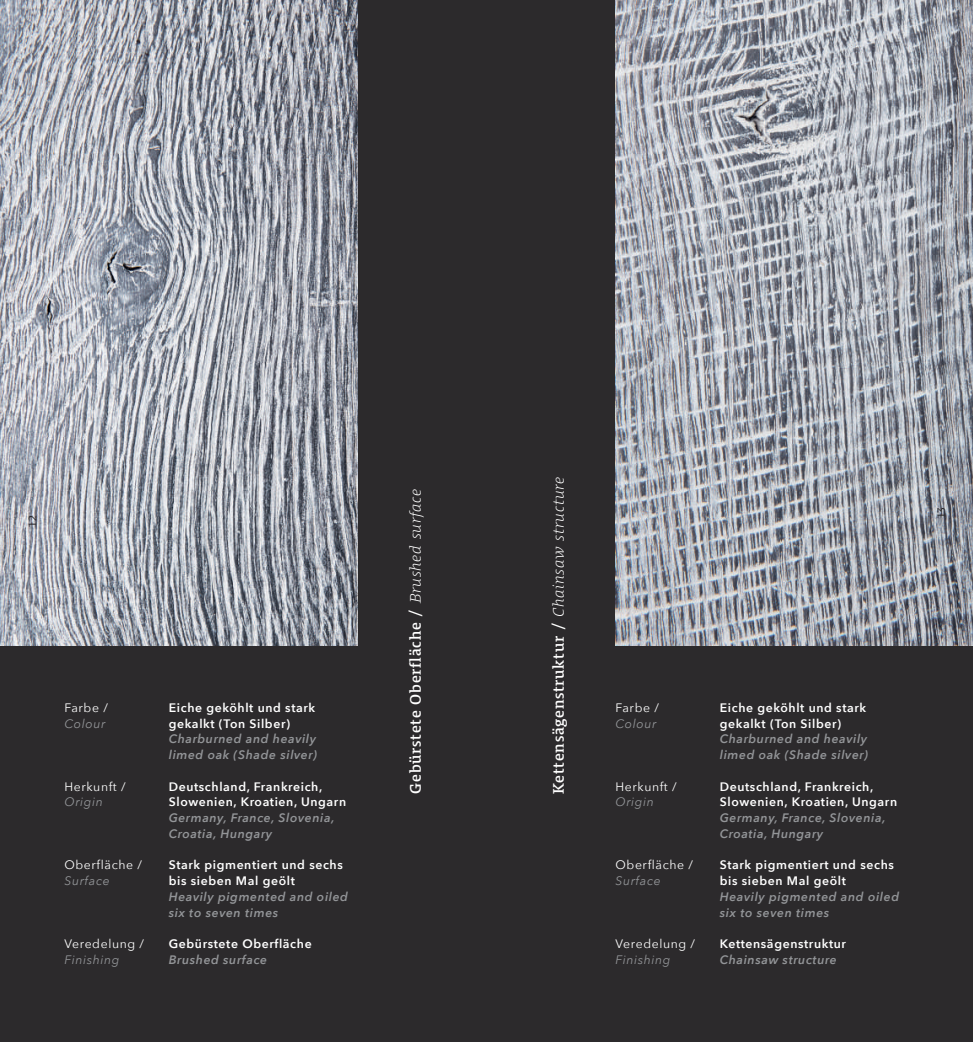
<style>
.page{position:relative;width:973px;height:1042px;background:#fff}
.page>*{position:absolute;margin:0;border:0;box-sizing:border-box;transform-origin:0 0}
.t1{font:500 15.75px "Harrison Serif Pro";letter-spacing:.05em;color:#fff}
.t2{font:600 12.25px/15.8px "Avenir Next";letter-spacing:.05em;color:#fff}
.t3{font:italic 600 12.25px/15.8px "Avenir Next";letter-spacing:.05em;color:#939598}
.t4{font:12.25px "Avenir Next";letter-spacing:.05em;color:#fff}
.t5{font:italic 12.25px "Avenir Next";letter-spacing:.05em;color:#939598}
.t6{font:11.38px "Harrison Serif Pro";color:#2c2a2c}
.s1{font-weight:300;font-style:italic}
</style>
<div class="page">
<div style="left:0;top:0;width:972px;height:1042px;background:#2c2a2c"></div>
<img style="left:0;top:0;width:357px;height:645px">
<img style="left:615px;top:0;width:357px;height:645px">
<p class="t6" style="left:24px;top:527px;width:13px;rotate:-90deg">12</p>
<p class="t4" style="left:64px;top:697px;width:45px">Farbe /</p>
<p class="t5" style="left:64px;top:713px;width:42px">Colour</p>
<p class="t4" style="left:64px;top:776px;width:63px">Herkunft /</p>
<p class="t5" style="left:64px;top:792px;width:40px">Origin</p>
<p class="t4" style="left:64px;top:855px;width:79px">Oberfläche /</p>
<p class="t5" style="left:64px;top:870px;width:47px">Surface</p>
<p class="t4" style="left:64px;top:933px;width:81px">Veredelung /</p>
<p class="t5" style="left:64px;top:949px;width:56px">Finishing</p>
<p class="t2" style="left:169px;top:699px;width:148px">Eiche geköhlt und stark gekalkt (Ton Silber)</p>
<p class="t3" style="left:169px;top:731px;width:150px">Charburned and heavily limed oak (Shade silver)</p>
<p class="t2" style="left:169px;top:778px;width:179px">Deutschland, Frankreich,<br>Slowenien, Kroatien, Ungarn</p>
<p class="t3" style="left:169px;top:809px;width:167px">Germany, France, Slovenia,<br>Croatia, Hungary</p>
<p class="t2" style="left:169px;top:857px;width:175px">Stark pigmentiert und sechs bis sieben Mal geölt</p>
<p class="t3" style="left:169px;top:888px;width:181px">Heavily pigmented and oiled six to seven times</p>
<p class="t2" style="left:169px;top:935px;width:144px">Gebürstete Oberfläche</p>
<p class="t3" style="left:169px;top:951px;width:100px">Brushed surface</p>
<p class="t1" style="left:404px;top:794px;width:306px;rotate:-90deg">Gebürstete Oberfläche / <span class="s1">Brushed surface</span></p>
<p class="t1" style="left:547px;top:794px;width:319px;rotate:-90deg">Kettensägenstruktur / <span class="s1">Chainsaw structure</span></p>
<p class="t6" style="left:932px;top:518px;width:13px;rotate:-90deg">13</p>
<p class="t4" style="left:615px;top:697px;width:45px">Farbe /</p>
<p class="t5" style="left:615px;top:713px;width:42px">Colour</p>
<p class="t4" style="left:615px;top:776px;width:63px">Herkunft /</p>
<p class="t5" style="left:615px;top:792px;width:40px">Origin</p>
<p class="t4" style="left:615px;top:855px;width:79px">Oberfläche /</p>
<p class="t5" style="left:615px;top:870px;width:47px">Surface</p>
<p class="t4" style="left:615px;top:933px;width:81px">Veredelung /</p>
<p class="t5" style="left:615px;top:949px;width:56px">Finishing</p>
<p class="t2" style="left:719px;top:699px;width:148px">Eiche geköhlt und stark gekalkt (Ton Silber)</p>
<p class="t3" style="left:719px;top:731px;width:150px">Charburned and heavily limed oak (Shade silver)</p>
<p class="t2" style="left:719px;top:778px;width:179px">Deutschland, Frankreich,<br>Slowenien, Kroatien, Ungarn</p>
<p class="t3" style="left:719px;top:809px;width:167px">Germany, France, Slovenia,<br>Croatia, Hungary</p>
<p class="t2" style="left:719px;top:857px;width:175px">Stark pigmentiert und sechs bis sieben Mal geölt</p>
<p class="t3" style="left:719px;top:888px;width:181px">Heavily pigmented and oiled six to seven times</p>
<p class="t2" style="left:719px;top:935px;width:128px">Kettensägenstruktur</p>
<p class="t3" style="left:719px;top:951px;width:118px">Chainsaw structure</p>
</div>
